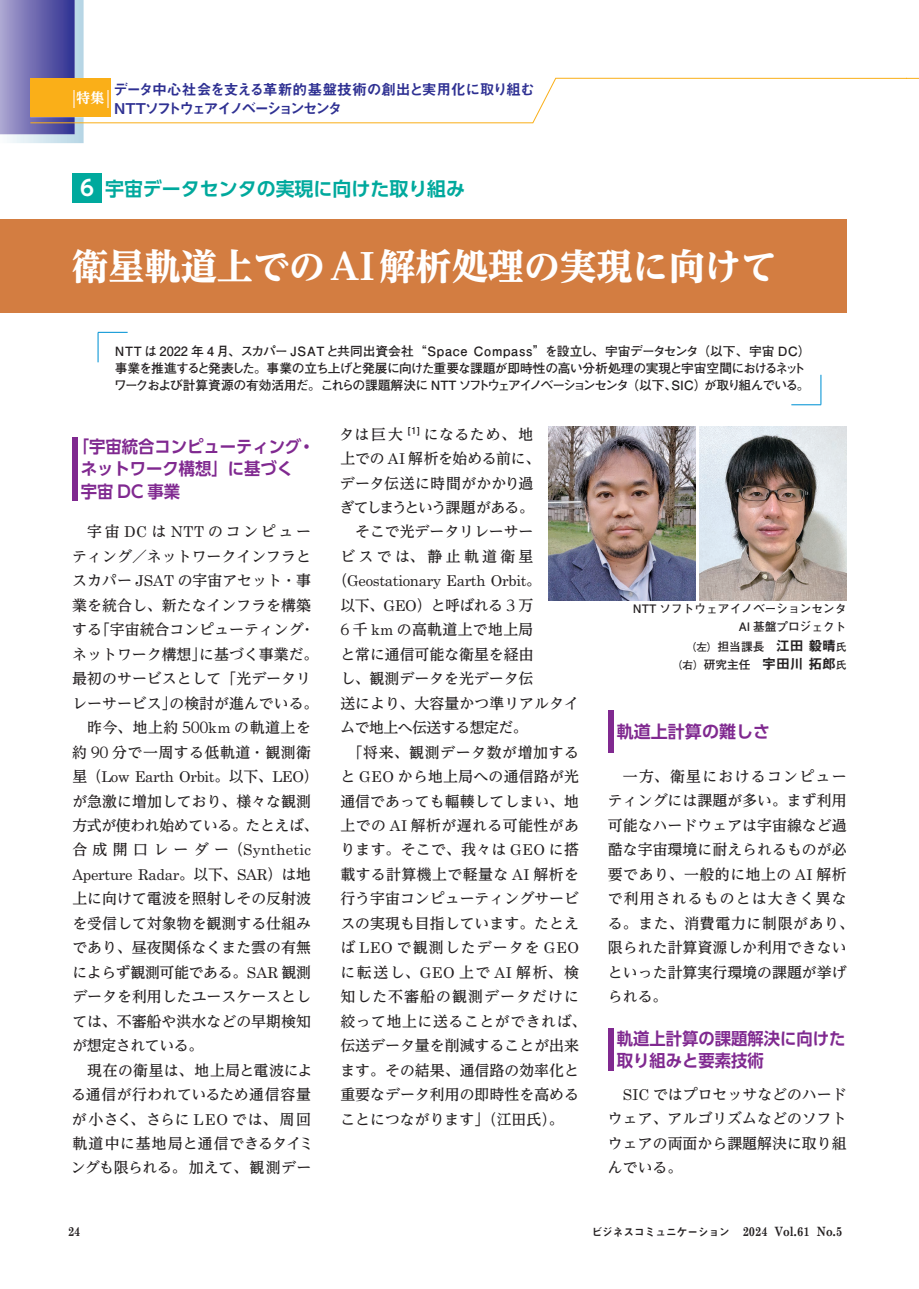
<style>
.page{position:relative;width:919px;height:1289px;background:#fff}
.page>*{position:absolute;margin:0;border:0;box-sizing:border-box;transform-origin:0 0}
.t1{font:800 36.15px "UD Reimin Pro";color:#fff}
.t2{font:700 19.2px "UD Shin Go Pro De";color:#00a99d}
.t3{font:700 16.95px/22.4px "UD Shin Go Pro De";color:#802990;scale:.96 1}
.t4{font:700 16.95px "UD Shin Go Pro De";color:#802990}
.t5{font:500 14.85px/24.5px "UD Reimin Pro";color:#231f20}
.t6{font:500 14.85px/24.5px "UD Reimin Pro";letter-spacing:.02em;color:#231f20}
.t7{font:14.85px "Century Sb SI";letter-spacing:-.02em;color:#231f20}
.t8{font:14.85px/19.2px "Midashi Go Pro MB31";letter-spacing:-.095em;color:#2e3092}
.t9{font:500 14.85px "UD Reimin Pro";letter-spacing:.03em;color:#231f20}
.t10{font:500 14.85px "UD Reimin Pro";letter-spacing:.04em;color:#231f20}
.t11{font:500 14.85px "UD Reimin Pro";letter-spacing:.075em;color:#231f20}
.t12{font:500 14.85px "UD Reimin Pro";letter-spacing:.05em;color:#231f20}
.t13{font:500 14.85px "UD Reimin Pro";letter-spacing:-.08em;color:#231f20}
.t14{font:500 14.85px "UD Reimin Pro";letter-spacing:.025em;color:#231f20}
.t15{font:500 14.85px "UD Reimin Pro";letter-spacing:-.035em;color:#231f20}
.t16{font:500 14.85px "UD Reimin Pro";letter-spacing:.225em;color:#231f20}
.t17{font:700 expanded 13.8px "UD Reimin Pro";color:#fff}
.t18{font:700 12.75px/17px "Futo Go B101 Pro";letter-spacing:-.035em;color:#231f20}
.t19{font:12.75px "Century Sb Bold SI";color:#231f20;scale:.85 1}
.t20{font:700 11.7px/18px "Futo Go B101 Pro";color:#231f20;text-align:right}
.s1{font-size:21.3px;color:#fff}
.s2{font-family:"Century Sb SI";font-weight:400}
.s3{font-weight:400}
.s4{font-family:"UD Reimin Pro";font-weight:500}
.s5{font-size:10.65px}
.s6{font-family:"Midashi Go Pro MB31";font-weight:400;font-size:13.8px}
.s7{font-family:"Midashi Go Pro MB31";font-size:10.65px}
</style>
<div class="page">
<svg style="left:0;top:0;width:918px;height:143px"></svg>
<hr style="left:97px;top:332px;width:2px;height:30px;background:#0694d5">
<hr style="left:98px;top:332px;width:30px;height:1px;background:#0694d5">
<svg style="left:820px;top:375px;width:1px;height:29px"></svg>
<hr style="left:791px;top:404px;width:30px;height:1px;background:#0694d5">
<div style="left:72px;top:173px;width:30px;height:30px;background:#00a99d"></div>
<div style="left:0;top:219px;width:846px;height:94px;background:#d37d41"></div>
<div style="left:72px;top:437px;width:5px;height:64px;background:#802990"></div>
<img style="left:699px;top:426px;width:147px;height:174px">
<img style="left:548px;top:426px;width:147px;height:174px">
<div style="left:608px;top:710px;width:5px;height:43px;background:#802990"></div>
<div style="left:608px;top:1028px;width:5px;height:42px;background:#802990"></div>
<p class="t17" style="left:77px;top:87px;width:29px">特集</p>
<p class="t8" style="left:113px;top:78px;width:423px">データ中心社会を支える革新的基盤技術の創出と実用化に取り組む<br>NTTソフトウェアイノベーションセンタ</p>
<p class="t2" style="left:80px;top:173px;width:386px"><span class="s1">6</span> 宇宙データセンタの実現に向けた取り組み</p>
<h1 class="t1" style="left:72px;top:237px;width:706px">衛星軌道上でのAI解析処理の実現に向けて</h1>
<p class="t18" style="left:114px;top:341px;width:698px">NTT は 2022 年 4 月、スカパー JSATと共同出資会社“Space Compass”を設立し、宇宙データセンタ（以下、宇宙 DC）事業を推進すると発表した。事業の立ち上げと発展に向けた重要な課題が即時性の高い分析処理の実現と宇宙空間におけるネットワークおよび計算資源の有効活用だ。これらの課題解決に NTT ソフトウェアイノベーションセンタ（以下、SIC）が取り組んでいる。</p>
<p class="t3" style="left:81px;top:435px;width:245px;text-indent:-8px">「宇宙統合コンピューティング・ネットワーク構想」に基づく<br>宇宙 DC 事業</p>
<p class="t5" style="left:72px;top:519px;width:247px;text-align:center">宇宙 <span class="s2">DC</span> は <span class="s2">NTT</span> のコンピュー<br>ティング<span class="s3">／</span>ネットワークインフラとスカパー <span class="s2">JSAT</span> の宇宙アセット<span class="s3">・</span>事業を統合し、新たなインフラを構築する「宇宙統合コンピューティング<span class="s3">・</span>ネットワーク構想」に基づく事業だ。最初のサービスとして「光データリレーサービス」の検討が進んでいる。昨今、地上約 <span class="s3">500</span><span class="s2">km</span> の軌道上を<br>約 <span class="s3">90</span> 分で一周する低軌道<span class="s3">・</span>観測衛</p>
<p class="t7" style="left:72px;top:764px;width:247px"><span class="s4">星（</span>Low Earth Orbit<span class="s4">。以下、</span>LEO<span class="s4">）</span></p>
<p class="t5" style="left:72px;top:788px;width:247px">が急激に増加しており、様々な観測方式が使われ始めている。たとえば、合成開口レーダー（<span class="s2">Synthetic</span></p>
<p class="t7" style="left:72px;top:862px;width:240px">Aperture Radar<span class="s4">。以下、</span>SAR<span class="s4">）は地</span></p>
<p class="t5" style="left:72px;top:886px;width:240px;text-align:justify">上に向けて電波を照射しその反射波を受信して対象物を観測する仕組みであり、昼夜関係なくまた雲の有無によらず観測可能である。<span class="s2">SAR</span> 観測データを利用したユースケースとしては、不審船や洪水などの早期検知が想定されている。</p>
<p class="t6" style="left:71px;top:1057px;width:244px;text-indent:16px">現在の衛星は、地上局と電波による通信が行われているため通信容量が小さく、さらに <span class="s2">LEO</span> では、周回軌道中に基地局と通信できるタイミングも限られる。加えて、観測デー</p>
<p class="t12" style="left:339px;top:422px;width:196px">タは巨大 <sup>[1]</sup> になるため、地</p>
<p class="t5" style="left:340px;top:446px;width:202px">上での <span class="s2">AI</span> 解析を始める前に、</p>
<p class="t5" style="left:339px;top:470px;width:195px">データ伝送に時間がかかり過</p>
<p class="t13" style="left:339px;top:495px;width:196px">ぎてしまうという課題がある。</p>
<p class="t5" style="left:355px;top:519px;width:180px">そこで光データリレーサー</p>
<p class="t16" style="left:340px;top:544px;width:195px">ビスでは、静止軌道衛星</p>
<p class="t7" style="left:333px;top:568px;width:209px"><span class="s4">（</span>Geostationary Earth Orbit<span class="s4">。</span></p>
<p class="t5" style="left:340px;top:592px;width:195px">以下、<span class="s2">GEO</span>）と呼ばれる <span class="s3">3</span> 万</p>
<p class="t14" style="left:340px;top:617px;width:195px"><span class="s3">6</span> 千 <span class="s2">km</span> の高軌道上で地上局</p>
<p class="t5" style="left:340px;top:641px;width:195px">と常に通信可能な衛星を経由</p>
<p class="t5" style="left:340px;top:666px;width:195px">し、観測データを光データ伝</p>
<p class="t5" style="left:340px;top:690px;width:240px">送により、大容量かつ準リアルタイ</p>
<p class="t15" style="left:340px;top:715px;width:189px">ムで地上へ伝送する想定だ。</p>
<p class="t10" style="left:348px;top:739px;width:233px">「将来、観測データ数が増加する</p>
<p class="t5" style="left:340px;top:763px;width:240px">と <span class="s2">GEO</span> から地上局への通信路が光</p>
<p class="t5" style="left:340px;top:788px;width:240px">通信であっても輻輳してしまい、地</p>
<p class="t9" style="left:340px;top:813px;width:240px">上での <span class="s2">AI</span> 解析が遅れる可能性があ</p>
<p class="t6" style="left:340px;top:837px;width:240px">ります。そこで、我々は <span class="s2">GEO</span> に搭</p>
<p class="t9" style="left:340px;top:862px;width:240px">載する計算機上で軽量な <span class="s2">AI</span> 解析を</p>
<p class="t5" style="left:340px;top:886px;width:240px">行う宇宙コンピューティングサービ</p>
<p class="t5" style="left:340px;top:910px;width:240px">スの実現も目指しています。たとえ</p>
<p class="t11" style="left:340px;top:935px;width:240px">ば <span class="s2">LEO</span> で観測したデータを <span class="s2">GEO</span></p>
<p class="t5" style="left:340px;top:959px;width:240px">に転送し、<span class="s2">GEO</span> 上で <span class="s2">AI</span> 解析、検</p>
<p class="t11" style="left:340px;top:984px;width:240px">知した不審船の観測データだけに</p>
<p class="t10" style="left:340px;top:1008px;width:248px">絞って地上に送ることができれば、</p>
<p class="t5" style="left:340px;top:1032px;width:240px">伝送データ量を削減することが出来</p>
<p class="t5" style="left:340px;top:1057px;width:240px">ます。その結果、通信路の効率化と</p>
<p class="t5" style="left:340px;top:1081px;width:240px">重要なデータ利用の即時性を高める</p>
<p class="t5" style="left:340px;top:1106px;width:225px">ことにつながります」（江田氏）。</p>
<p class="t20" style="left:633px;top:598px;width:215px">NTT ソフトウェアイノベーションセンタ<br>AI 基盤プロジェクト</p>
<p class="t20" style="left:671px;top:636px;width:176px"><span class="s5">（左）</span>担当課長　<span class="s6">江田 毅晴</span><span class="s5">氏<br>（右）</span>研究主任　<span class="s6">宇田川 拓郎</span><span class="s5">氏</span></p>
<p class="t4" style="left:617px;top:718px;width:155px">軌道上計算の難しさ</p>
<p class="t5" style="left:608px;top:763px;width:247px;text-indent:15px">一方、衛星におけるコンピューティングには課題が多い。まず利用可能なハードウェアは宇宙線など過酷な宇宙環境に耐えられるものが必要であり、一般的に地上の <span class="s2">AI</span> 解析で利用されるものとは大きく異なる。また、消費電力に制限があり、限られた計算資源しか利用できないといった計算実行環境の課題が挙げられる。</p>
<p class="t3" style="left:617px;top:1026px;width:240px">軌道上計算の課題解決に向けた取り組みと要素技術</p>
<p class="t5" style="left:608px;top:1081px;width:240px;text-align:justify;text-indent:15px"><span class="s2">SIC</span> ではプロセッサなどのハードウェア、アルゴリズムなどのソフトウェアの両面から課題解決に取り組んでいる。</p>
<p class="t19" style="left:68px;top:1221px;width:16px">24</p>
<p class="t19" style="left:591px;top:1221px;width:296px"><span class="s7">ビジネスコミュニケーション</span> 2024 Vol.61 No.5</p>
</div>
